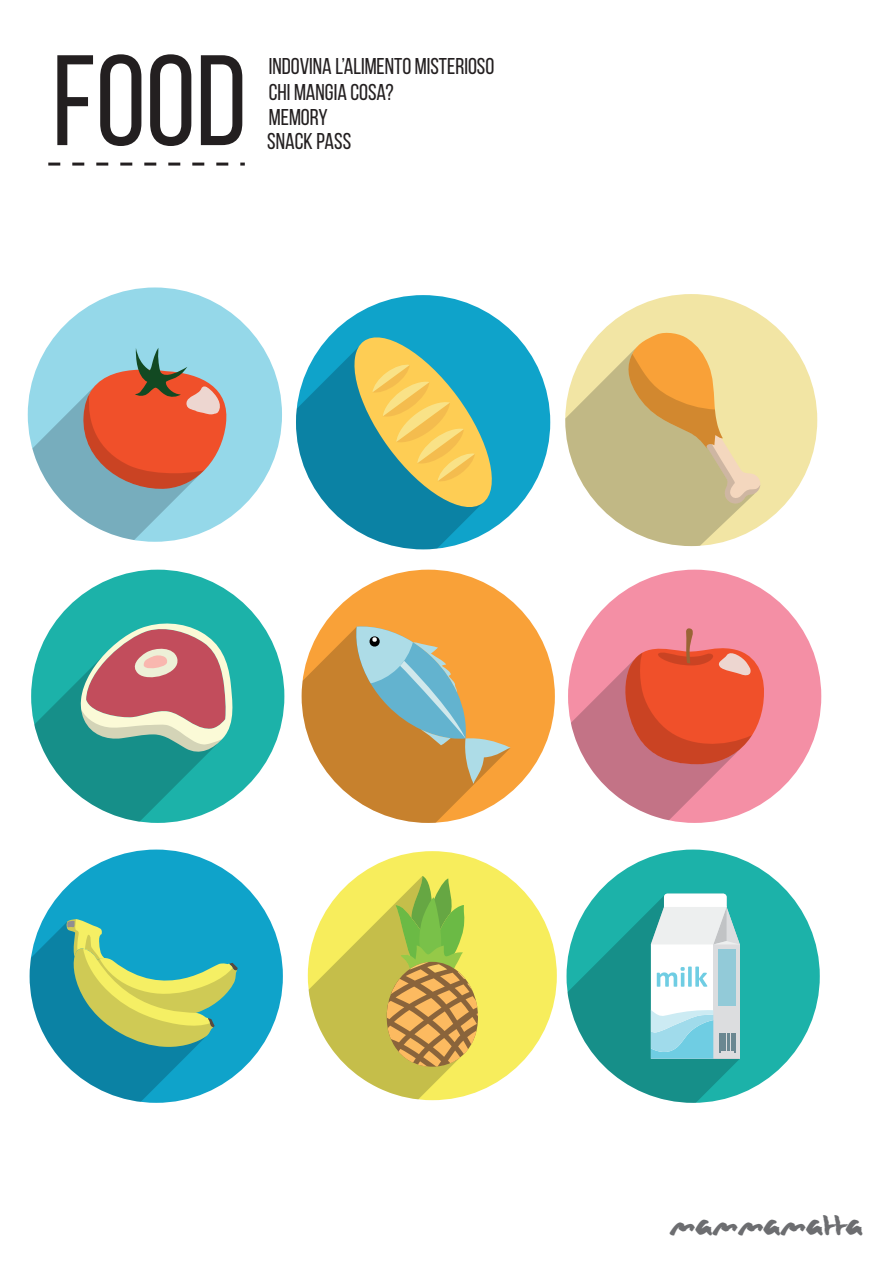
<style>
.page{position:relative;width:893px;height:1263px;background:#fff}
.page>*{position:absolute;margin:0;border:0;box-sizing:border-box;transform-origin:0 0}
.t1{font:128.4px "Bebas Neue";color:#231f20}
.t2{font:39.9px "Zing Easy";color:#6c6d70}
.t3{font:22.8px/25.5px "Bebas Neue";color:#231f20}
</style>
<div class="page">
<div style="left:296px;top:295px;width:254px;height:254px;background:#0fa3ca;border-radius:50%"></div>
<svg style="left:296px;top:327px;width:206px;height:222px"></svg>
<div style="left:28px;top:287px;width:254px;height:255px;background:#95d8e9;border-radius:50%"></div>
<svg style="left:32px;top:348px;width:199px;height:192px"></svg>
<div style="left:565px;top:294px;width:252px;height:252px;background:#f2e5a4;border-radius:50%"></div>
<svg style="left:565px;top:331px;width:197px;height:215px"></svg>
<div style="left:31px;top:570px;width:253px;height:253px;background:#1cb2a9;border-radius:50%"></div>
<svg style="left:34px;top:621px;width:202px;height:201px"></svg>
<div style="left:302px;top:570px;width:253px;height:253px;background:#f9a138;border-radius:50%"></div>
<svg style="left:302px;top:625px;width:209px;height:198px"></svg>
<div style="left:568px;top:570px;width:253px;height:253px;background:#f48fa5;border-radius:50%"></div>
<svg style="left:571px;top:628px;width:193px;height:192px"></svg>
<div style="left:30px;top:849px;width:253px;height:254px;background:#0fa3ca;border-radius:50%"></div>
<svg style="left:30px;top:919px;width:208px;height:184px"></svg>
<div style="left:566px;top:849px;width:254px;height:254px;background:#1cb2a9;border-radius:50%"></div>
<svg style="left:567px;top:894px;width:173px;height:209px"></svg>
<div style="left:308px;top:851px;width:249px;height:249px;background:#f7ed5c;border-radius:50%"></div>
<svg style="left:309px;top:876px;width:169px;height:223px"></svg>
<svg style="left:48px;top:163px;width:197px;height:3px"></svg>
<h1 class="t1" style="left:52px;top:31px;width:196px">FOOD</h1>
<p class="t3" style="left:269px;top:54px;width:227px">INDOVINA L’ALIMENTO MISTERIOSO<br>CHI MANGIA COSA?</p>
<p class="t3" style="left:269px;top:105px;width:61px">MEMORY</p>
<p class="t3" style="left:267px;top:129px;width:85px">SNACK PASS</p>
<h2 class="t2" style="left:670px;top:1209px;width:194px">mammamatta</h2>
</div>
